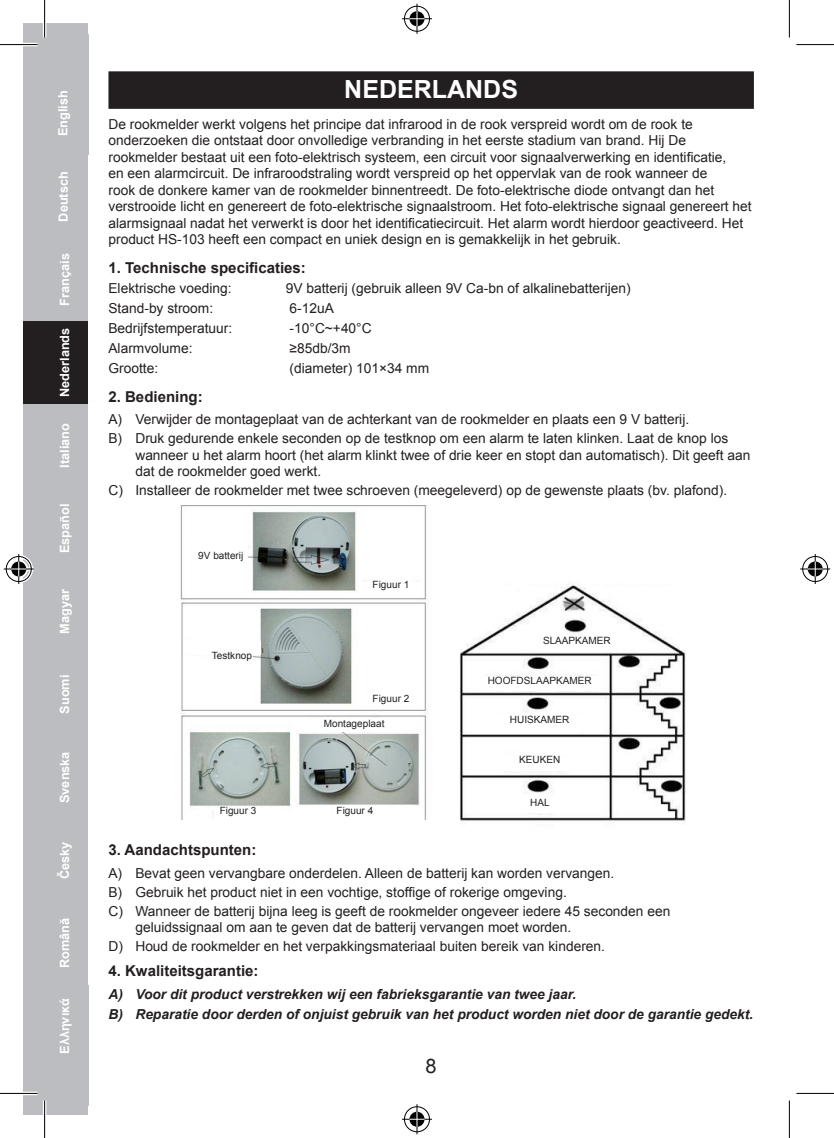
<style>
.page{position:relative;width:834px;height:1138px;background:#fff}
.page>*{position:absolute;margin:0;border:0;box-sizing:border-box;transform-origin:0 0}
.t1{font:700 25px "Arial";color:#fff}
.t2{font:20px "Arial";color:#231f20}
.t3{font:700 15px "Arial";color:#231f20}
.t4{font:13.75px/16.5px "Arial";color:#231f20}
.t5{font:italic 700 13.75px/20.5px "Arial";color:#231f20}
.t6{font:700 12.75px "Arial";color:#fff}
.t7{font:10px "Arial";color:#231f20}
</style>
<div class="page">
<div style="left:23px;top:155px;width:65px;height:83px;background:#bcbdc0"></div>
<div style="left:23px;top:238px;width:65px;height:83px;background:#bcbdc0"></div>
<div style="left:23px;top:321px;width:65px;height:83px;background:#231f20"></div>
<div style="left:23px;top:404px;width:65px;height:83px;background:#bcbdc0"></div>
<div style="left:23px;top:487px;width:65px;height:83px;background:#bcbdc0"></div>
<div style="left:23px;top:570px;width:65px;height:83px;background:#bcbdc0"></div>
<div style="left:23px;top:653px;width:65px;height:83px;background:#bcbdc0"></div>
<div style="left:23px;top:736px;width:65px;height:83px;background:#bcbdc0"></div>
<div style="left:23px;top:819px;width:65px;height:83px;background:#bcbdc0"></div>
<div style="left:23px;top:902px;width:65px;height:83px;background:#bcbdc0"></div>
<div style="left:23px;top:23px;width:65px;height:132px;background:#bcbdc0"></div>
<div style="left:23px;top:985px;width:65px;height:130px;background:#bcbdc0"></div>
<div style="left:108px;top:71px;width:645px;height:38px;background:#231f20"></div>
<img style="left:180px;top:506px;width:248px;height:313px">
<div style="left:185px;top:541px;width:63px;height:23px;background:#fff"></div>
<div style="left:185px;top:641px;width:76px;height:13px;background:#fff"></div>
<div style="left:359px;top:582px;width:64px;height:14px;background:#fff"></div>
<div style="left:358px;top:692px;width:63px;height:14px;background:#fff"></div>
<div style="left:333px;top:807px;width:64px;height:14px;background:#fff"></div>
<div style="left:214px;top:808px;width:64px;height:14px;background:#fff"></div>
<div style="left:305px;top:719px;width:90px;height:13px;background:#fff"></div>
<img style="left:460px;top:582px;width:226px;height:241px">
<div style="left:539px;top:637px;width:75px;height:14px;background:#fff"></div>
<div style="left:478px;top:676px;width:122px;height:15px;background:#fff"></div>
<div style="left:478px;top:716px;width:122px;height:14px;background:#fff"></div>
<div style="left:478px;top:756px;width:122px;height:15px;background:#fff"></div>
<div style="left:478px;top:799px;width:122px;height:14px;background:#fff"></div>
<hr style="left:0;top:43px;width:38px;height:3px;background:#fff">
<hr style="left:0;top:1092px;width:38px;height:3px;background:#fff">
<hr style="left:43px;top:0;width:3px;height:37px;background:#fff">
<hr style="left:43px;top:1100px;width:3px;height:38px;background:#fff">
<hr style="left:0;top:44px;width:38px;height:1px;background:#000">
<hr style="left:796px;top:44px;width:37px;height:1px;background:#000">
<hr style="left:0;top:1093px;width:38px;height:1px;background:#000">
<hr style="left:796px;top:1093px;width:37px;height:1px;background:#000">
<hr style="left:44px;top:0;width:1px;height:37px;background:#000">
<hr style="left:44px;top:1100px;width:1px;height:38px;background:#000">
<hr style="left:788px;top:0;width:1px;height:37px;background:#000">
<hr style="left:788px;top:1100px;width:1px;height:38px;background:#000">
<div style="left:402px;top:4px;width:29px;height:29px;border:4px solid #fff;border-radius:50%"></div>
<svg style="left:402px;top:17px;width:30px;height:4px"></svg>
<hr style="left:415px;top:4px;width:3px;height:30px;background:#fff">
<div style="left:407px;top:9px;width:19px;height:19px;border:4px solid #fff;border-radius:50%"></div>
<div style="left:404px;top:6px;width:25px;height:26px;border:1px solid #000;border-radius:50%"></div>
<hr style="left:402px;top:18px;width:30px;height:1px;background:#000">
<hr style="left:416px;top:4px;width:1px;height:30px;background:#000">
<svg style="left:409px;top:11px;width:15px;height:15px"></svg>
<div style="left:402px;top:1105px;width:29px;height:29px;border:4px solid #fff;border-radius:50%"></div>
<svg style="left:402px;top:1117px;width:30px;height:4px"></svg>
<hr style="left:415px;top:1104px;width:3px;height:30px;background:#fff">
<div style="left:407px;top:1110px;width:19px;height:19px;border:4px solid #fff;border-radius:50%"></div>
<div style="left:404px;top:1106px;width:25px;height:26px;border:1px solid #000;border-radius:50%"></div>
<hr style="left:402px;top:1119px;width:30px;height:1px;background:#000">
<hr style="left:416px;top:1104px;width:1px;height:30px;background:#000">
<svg style="left:409px;top:1112px;width:15px;height:15px"></svg>
<div style="left:4px;top:555px;width:29px;height:28px;border:4px solid #fff;border-radius:50%"></div>
<svg style="left:4px;top:567px;width:30px;height:4px"></svg>
<svg style="left:17px;top:554px;width:4px;height:30px"></svg>
<div style="left:9px;top:560px;width:19px;height:18px;border:4px solid #fff;border-radius:50%"></div>
<div style="left:6px;top:556px;width:26px;height:26px;border:1px solid #000;border-radius:50%"></div>
<hr style="left:4px;top:569px;width:30px;height:1px;background:#000">
<hr style="left:18px;top:554px;width:1px;height:30px;background:#000">
<svg style="left:11px;top:561px;width:15px;height:15px"></svg>
<div style="left:800px;top:555px;width:29px;height:28px;border:4px solid #fff;border-radius:50%"></div>
<svg style="left:800px;top:567px;width:30px;height:4px"></svg>
<hr style="left:813px;top:554px;width:3px;height:30px;background:#fff">
<div style="left:805px;top:560px;width:19px;height:18px;border:4px solid #fff;border-radius:50%"></div>
<div style="left:802px;top:556px;width:25px;height:26px;border:1px solid #000;border-radius:50%"></div>
<hr style="left:800px;top:569px;width:30px;height:1px;background:#000">
<hr style="left:814px;top:554px;width:1px;height:30px;background:#000">
<svg style="left:807px;top:561px;width:15px;height:15px"></svg>
<p class="t6" style="left:55px;top:136px;width:47px;rotate:-90deg">English</p>
<p class="t6" style="left:55px;top:222px;width:52px;rotate:-90deg">Deutsch</p>
<p class="t6" style="left:56px;top:306px;width:54px;rotate:-90deg">Français</p>
<p class="t6" style="left:56px;top:397px;width:71px;rotate:-90deg">Nederlands</p>
<p class="t6" style="left:56px;top:468px;width:46px;rotate:-90deg">Italiano</p>
<p class="t6" style="left:56px;top:553px;width:51px;rotate:-90deg">Español</p>
<p class="t6" style="left:56px;top:634px;width:46px;rotate:-90deg">Magyar</p>
<p class="t6" style="left:56px;top:714px;width:40px;rotate:-90deg">Suomi</p>
<p class="t6" style="left:56px;top:803px;width:53px;rotate:-90deg">Svenska</p>
<p class="t6" style="left:56px;top:879px;width:39px;rotate:-90deg">Česky</p>
<p class="t6" style="left:56px;top:968px;width:52px;rotate:-90deg">Română</p>
<p class="t6" style="left:56px;top:1054px;width:57px;rotate:-90deg">Ελληνικά</p>
<h1 class="t1" style="left:344px;top:73px;width:175px">NEDERLANDS</h1>
<p class="t4" style="left:108px;top:116px;width:644px">De rookmelder werkt volgens het principe dat infrarood in de rook verspreid wordt om de rook te onderzoeken die ontstaat door onvolledige verbranding in het eerste stadium van brand. Hij De rookmelder bestaat uit een foto-elektrisch systeem, een circuit voor signaalverwerking en identificatie,<br>en een alarmcircuit. De infraroodstraling wordt verspreid op het oppervlak van de rook wanneer de<br>rook de donkere kamer van de rookmelder binnentreedt. De foto-elektrische diode ontvangt dan het verstrooide licht en genereert de foto-elektrische signaalstroom. Het foto-elektrische signaal genereert het alarmsignaal nadat het verwerkt is door het identificatiecircuit. Het alarm wordt hierdoor geactiveerd. Het product HS-103 heeft een compact en uniek design en is gemakkelijk in het gebruik.</p>
<p class="t3" style="left:108px;top:258px;width:199px">1. Technische specificaties:</p>
<p class="t4" style="left:108px;top:280px;width:125px">Elektrische voeding:</p>
<p class="t4" style="left:286px;top:280px;width:346px">9V batterij (gebruik alleen 9V Ca-bn of alkalinebatterijen)</p>
<p class="t4" style="left:108px;top:300px;width:106px">Stand-by stroom:</p>
<p class="t4" style="left:289px;top:300px;width:46px">6-12uA</p>
<p class="t4" style="left:108px;top:320px;width:125px">Bedrijfstemperatuur:</p>
<p class="t4" style="left:289px;top:320px;width:84px">-10°C~+40°C</p>
<p class="t4" style="left:108px;top:340px;width:86px">Alarmvolume:</p>
<p class="t4" style="left:289px;top:340px;width:63px">≥85db/3m</p>
<p class="t4" style="left:108px;top:360px;width:51px">Grootte:</p>
<p class="t4" style="left:289px;top:360px;width:141px">(diameter) 101×34 mm</p>
<p class="t3" style="left:108px;top:387px;width:96px">2. Bediening:</p>
<p class="t4" style="left:108px;top:410px;width:621px;line-height:19px">A) Verwijder de montageplaat van de achterkant van de rookmelder en plaats een 9 V batterij.<br>B) Druk gedurende enkele seconden op de testknop om een alarm te laten klinken. Laat de knop los</p>
<p class="t4" style="left:135px;top:447px;width:616px">wanneer u het alarm hoort (het alarm klinkt twee of drie keer en stopt dan automatisch). Dit geeft aan dat de rookmelder goed werkt.</p>
<p class="t4" style="left:108px;top:482px;width:620px">C) Installeer de rookmelder met twee schroeven (meegeleverd) op de gewenste plaats (bv. plafond).</p>
<p class="t7" style="left:198px;top:549px;width:47px">9V batterij</p>
<p class="t7" style="left:212px;top:649px;width:42px">Testknop</p>
<p class="t7" style="left:372px;top:578px;width:38px">Figuur 1</p>
<p class="t7" style="left:372px;top:692px;width:38px">Figuur 2</p>
<p class="t7" style="left:324px;top:717px;width:62px">Montageplaat</p>
<p class="t7" style="left:220px;top:804px;width:38px">Figuur 3</p>
<p class="t7" style="left:336px;top:804px;width:38px">Figuur 4</p>
<p class="t7" style="left:543px;top:634px;width:69px">SLAAPKAMER</p>
<p class="t7" style="left:487px;top:674px;width:105px">HOOFDSLAAPKAMER</p>
<p class="t7" style="left:509px;top:713px;width:61px">HUISKAMER</p>
<p class="t7" style="left:519px;top:753px;width:43px">KEUKEN</p>
<p class="t7" style="left:530px;top:796px;width:21px">HAL</p>
<p class="t3" style="left:108px;top:840px;width:149px">3. Aandachtspunten:</p>
<p class="t4" style="left:108px;top:863px;width:563px;line-height:19px">A) Bevat geen vervangbare onderdelen. Alleen de batterij kan worden vervangen.<br>B) Gebruik het product niet in een vochtige, stoffige of rokerige omgeving.<br>C) Wanneer de batterij bijna leeg is geeft de rookmelder ongeveer iedere 45 seconden een</p>
<p class="t4" style="left:108px;top:918px;width:498px;line-height:19px;text-align:center">geluidssignaal om aan te geven dat de batterij vervangen moet worden.<br>D) Houd de rookmelder en het verpakkingsmateriaal buiten bereik van kinderen.</p>
<p class="t3" style="left:108px;top:961px;width:152px">4. Kwaliteitsgarantie:</p>
<p class="t5" style="left:108px;top:984px;width:646px">A) Voor dit product verstrekken wij een fabrieksgarantie van twee jaar.<br>B) Reparatie door derden of onjuist gebruik van het product worden niet door de garantie gedekt.</p>
<h2 class="t2" style="left:425px;top:1052px;width:13px">8</h2>
</div>
